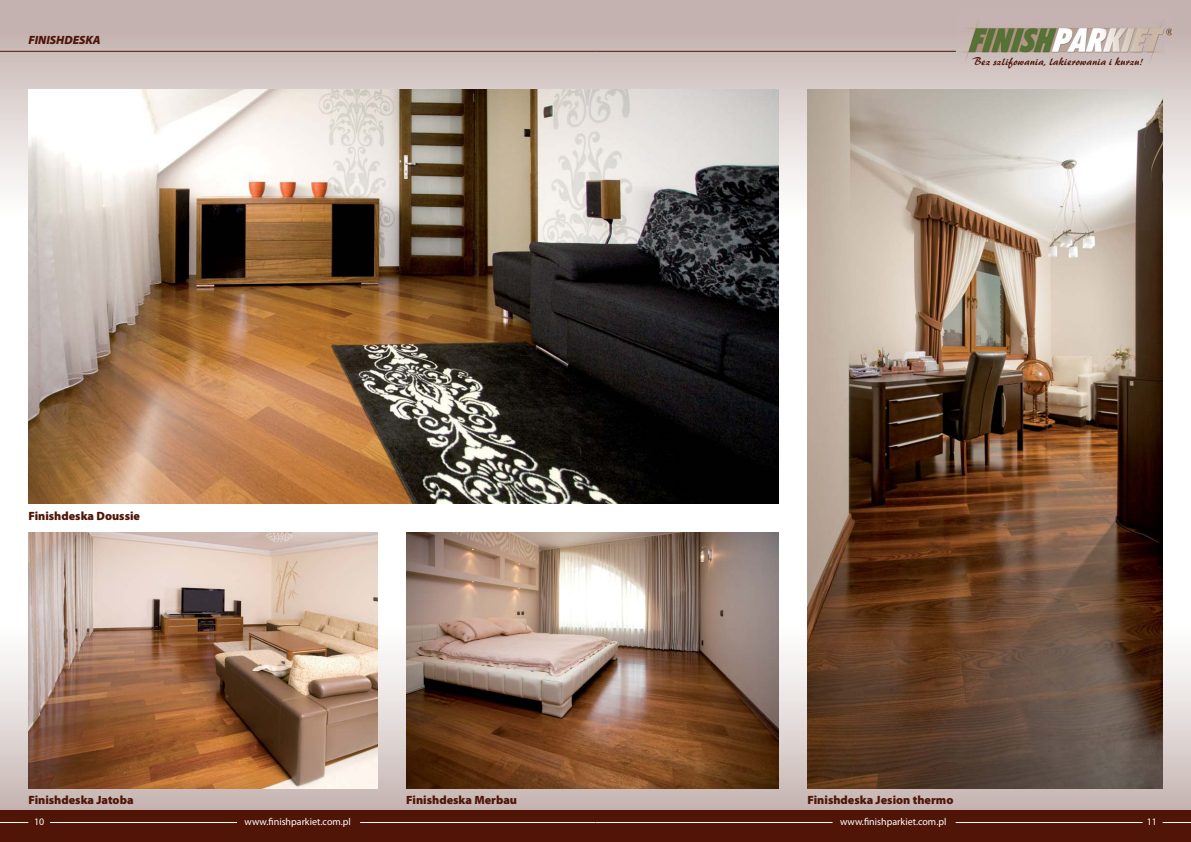
<style>
.page{position:relative;width:1191px;height:842px;background:#fff}
.page>*{position:absolute;margin:0;border:0;box-sizing:border-box;transform-origin:0 0}
.t1{font:900 12px "Myriad Pro";color:#501507}
.t2{font:italic 900 12px "Myriad Pro";color:#501507}
.t3{font:11px "Brush 445 PL";color:#501507}
.t4{font:10px "Myriad Pro";color:#fff}
</style>
<div class="page">
<svg style="left:595px;top:619px;width:596px;height:191px;background:#d2c5c2"></svg>
<svg style="left:0;top:653px;width:595px;height:157px;background:#d1c3bf"></svg>
<div style="left:0;top:810px;width:1191px;height:32px;background:#501507"></div>
<div style="left:0;top:0;width:595px;height:223px;background:linear-gradient(to bottom,#bda9a6,#fff)"></div>
<svg style="left:595px;top:0;width:596px;height:223px;background:#cfc1bf"></svg>
<img style="left:957px;top:16px;width:214px;height:48px">
<hr style="left:50px;top:822px;width:187px;height:1px;background:#fff">
<hr style="left:595px;top:822px;width:237px;height:1px;background:#fff">
<svg style="left:0;top:822px;width:28px;height:1px"></svg>
<svg style="left:1162px;top:822px;width:29px;height:1px"></svg>
<hr style="left:360px;top:822px;width:235px;height:1px;background:#fff">
<hr style="left:955px;top:822px;width:187px;height:1px;background:#fff">
<hr style="left:0;top:51px;width:595px;height:1px;background:#501507">
<hr style="left:595px;top:51px;width:361px;height:1px;background:#501507">
<img style="left:28px;top:532px;width:350px;height:256px">
<img style="left:28px;top:90px;width:750px;height:413px">
<img style="left:406px;top:532px;width:373px;height:256px">
<img style="left:807px;top:90px;width:355px;height:698px">
<p class="t2" style="left:28px;top:36px;width:74px">FINISHDESKA</p>
<p class="t3" style="left:972px;top:57px;width:173px">Bez szlifowania, lakierowania i kurzu!</p>
<p class="t1" style="left:28px;top:511px;width:113px">Finishdeska Doussie</p>
<p class="t1" style="left:28px;top:796px;width:107px">Finishdeska Jatoba</p>
<p class="t1" style="left:406px;top:796px;width:112px">Finishdeska Merbau</p>
<p class="t1" style="left:807px;top:796px;width:147px">Finishdeska Jesion thermo</p>
<p class="t4" style="left:34px;top:817px;width:12px">10</p>
<p class="t4" style="left:244px;top:817px;width:108px">www.finishparkiet.com.pl</p>
<p class="t4" style="left:840px;top:817px;width:108px">www.finishparkiet.com.pl</p>
<p class="t4" style="left:1146px;top:817px;width:12px">11</p>
</div>
